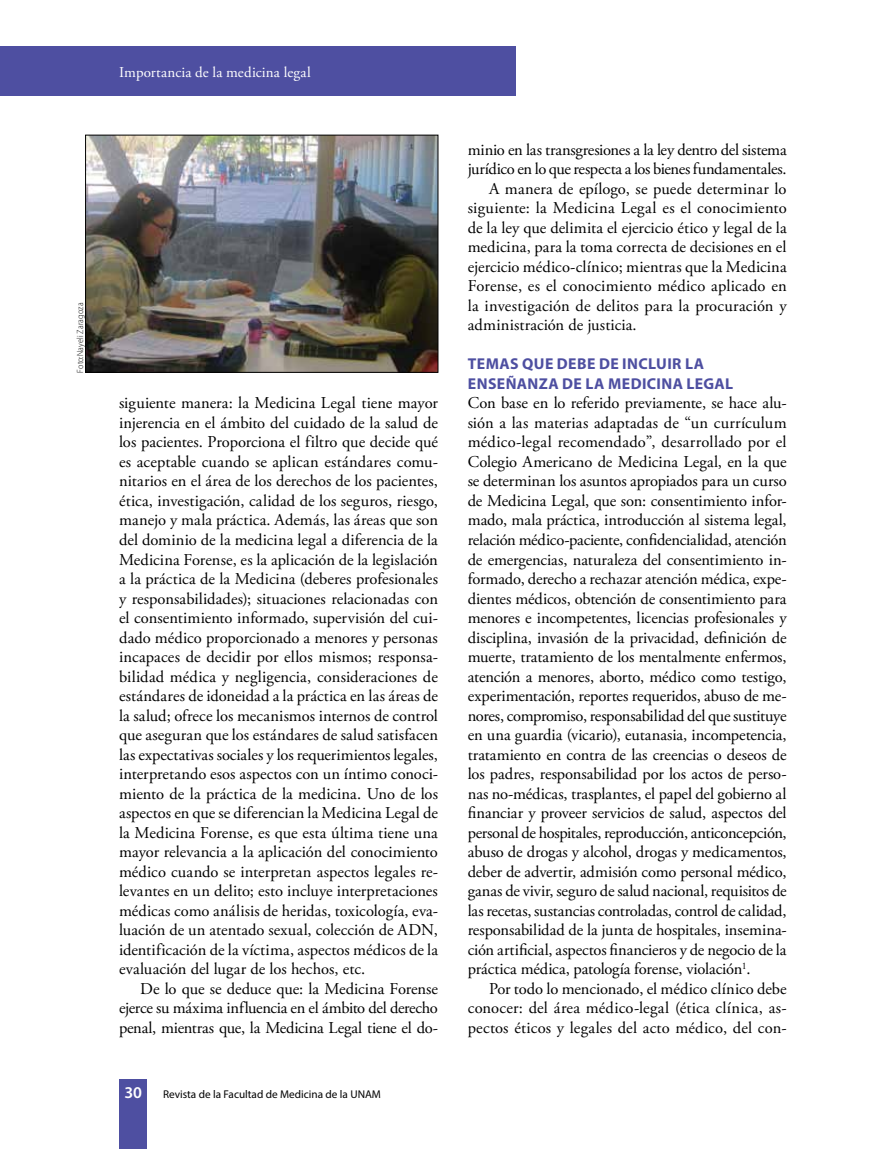
<style>
.page{position:relative;width:893px;height:1149px;background:#fff}
.page>*{position:absolute;margin:0;border:0;box-sizing:border-box;transform-origin:0 0}
.t1{font:16.5px/19.5px "Adobe Garamond Pro";letter-spacing:-.005em;color:#000;text-align:justify}
.t2{font:16.5px "Adobe Garamond Pro";letter-spacing:-.025em;color:#000}
.t3{font:16.5px "Adobe Garamond Pro";letter-spacing:.03em;color:#000}
.t4{font:600 16.5px "Myriad Pro";color:#fff}
.t5{font:700 15.75px "Myriad Pro";letter-spacing:.025em;color:#4e4fa1}
.t6{font:15px "Adobe Garamond Pro";letter-spacing:.01em;color:#fff}
.t7{font:11.25px "Myriad Pro";color:#000}
.t8{font:300 9px "Myriad Pro";letter-spacing:.015em;color:#000;scale:.9 1}
</style>
<div class="page">
<div style="left:0;top:47px;width:516px;height:49px;background:#4e4fa1"></div>
<div style="left:119px;top:1079px;width:28px;height:69px;background:#4e4fa1"></div>
<img style="left:87px;top:137px;width:349px;height:233px">
<div style="left:85px;top:135px;width:353px;height:237px;border:1px solid #000"></div>
<p class="t8" style="left:75px;top:372px;width:79px;rotate:-90deg">Foto:Nayeli Zaragoza</p>
<p class="t6" style="left:119px;top:63px;width:193px">Importancia de la medicina legal</p>
<p class="t1" style="left:119px;top:394px;width:321px">siguiente manera: la Medicina Legal tiene mayor injerencia en el ámbito del cuidado de la salud de los pacientes. Proporciona el filtro que decide qué es aceptable cuando se aplican estándares comu&shy;nitarios en el área de los derechos de los pacientes, ética, investigación, calidad de los seguros, riesgo, manejo y mala práctica. Además, las áreas que son del dominio de la medicina legal a diferencia de la Medicina Forense, es la aplicación de la legislación a la práctica de la Medicina (deberes profesionales y responsabilidades); situaciones relacionadas con el consentimiento informado, supervisión del cui&shy;dado médico proporcionado a menores y personas incapaces de decidir por ellos mismos; responsa&shy;bilidad médica y negligencia, consideraciones de estándares de idoneidad a la práctica en las áreas de la salud; ofrece los mecanismos internos de control que aseguran que los estándares de salud satisfacen las expectativas sociales y los requerimientos legales, interpretando esos aspectos con un íntimo conoci&shy;miento de la práctica de la medicina. Uno de los aspectos en que se diferencian la Medicina Legal de la Medicina Forense, es que esta última tiene una mayor relevancia a la aplicación del conocimiento médico cuando se interpretan aspectos legales re&shy;levantes en un delito; esto incluye interpretaciones médicas como análisis de heridas, toxicología, eva&shy;luación de un atentado sexual, colección de ADN, identificación de la víctima, aspectos médicos de la evaluación del lugar de los hechos, etc.</p>
<p class="t1" style="left:119px;top:979px;width:320px;text-indent:21px">De lo que se deduce que: la Medicina Forense ejerce su máxima influencia en el ámbito del derecho penal, mientras que, la Medicina Legal tiene el do-</p>
<p class="t4" style="left:116px;top:1081px;width:28px">3030</p>
<p class="t7" style="left:163px;top:1086px;width:219px">Revista de la Facultad de Medicina de la UNAM</p>
<p class="t1" style="left:468px;top:140px;width:321px">minio en las transgresiones a la ley dentro del sistema</p>
<p class="t2" style="left:468px;top:159px;width:320px">jurídico en lo que respecta a los bienes fundamentales.</p>
<p class="t1" style="left:489px;top:179px;width:299px">A manera de epílogo, se puede determinar lo</p>
<p class="t3" style="left:468px;top:198px;width:320px">siguiente: la Medicina Legal es el conocimiento</p>
<p class="t1" style="left:468px;top:218px;width:321px">de la ley que delimita el ejercicio ético y legal de la</p>
<p class="t1" style="left:468px;top:238px;width:320px">medicina, para la toma correcta de decisiones en el</p>
<p class="t1" style="left:468px;top:257px;width:321px">ejercicio médico-clínico; mientras que la Medicina</p>
<p class="t1" style="left:468px;top:277px;width:320px">Forense, es el conocimiento médico aplicado en</p>
<p class="t1" style="left:468px;top:296px;width:320px">la investigación de delitos para la procuración y</p>
<p class="t1" style="left:468px;top:316px;width:170px">administración de justicia.</p>
<p class="t5" style="left:468px;top:353px;width:20px">TEMAS</p>
<p class="t5" style="left:522px;top:353px;width:110px">QUE DEBEDE INCLUIR</p>
<p class="t5" style="left:685px;top:353px;width:10px">LA</p>
<p class="t5" style="left:468px;top:373px;width:10px">ENSE</p>
<p class="t5" style="left:506px;top:373px;width:126px">ÑANZA DE LA MEDICINA</p>
<p class="t5" style="left:686px;top:373px;width:39px">LEGAL</p>
<p class="t1" style="left:468px;top:394px;width:320px">Con base en lo referido previamente, se hace alu&shy;sión a las materias adaptadas de “un currículum médico-legal recomendado”, desarrollado por el Colegio Americano de Medicina Legal, en la que se determinan los asuntos apropiados para un curso de Medicina Legal, que son: consentimiento infor&shy;mado, mala práctica, introducción al sistema legal, relación médico-paciente, confidencialidad, atención de emergencias, naturaleza del consentimiento in&shy;formado, derecho a rechazar atención médica, expe&shy;dientes médicos, obtención de consentimiento para menores e incompetentes, licencias profesionales y disciplina, invasión de la privacidad, definición de muerte, tratamiento de los mentalmente enfermos, atención a menores, aborto, médico como testigo, experimentación, reportes requeridos, abuso de me&shy;nores, compromiso, responsabilidad del que sustituye en una guardia (vicario), eutanasia, incompetencia, tratamiento en contra de las creencias o deseos de los padres, responsabilidad por los actos de perso&shy;nas no-médicas, trasplantes, el papel del gobierno al financiar y proveer servicios de salud, aspectos del personal de hospitales, reproducción, anticoncepción, abuso de drogas y alcohol, drogas y medicamentos, deber de advertir, admisión como personal médico, ganas de vivir, seguro de salud nacional, requisitos de las recetas, sustancias controladas, control de calidad, responsabilidad de la junta de hospitales, insemina&shy;ción artificial, aspectos financieros y de negocio de la práctica médica, patología forense, violación<sup>1</sup>.</p>
<p class="t1" style="left:468px;top:979px;width:320px;text-indent:21px">Por todo lo mencionado, el médico clínico debe conocer: del área médico-legal (ética clínica, as&shy;pectos éticos y legales del acto médico, del con-</p>
</div>
